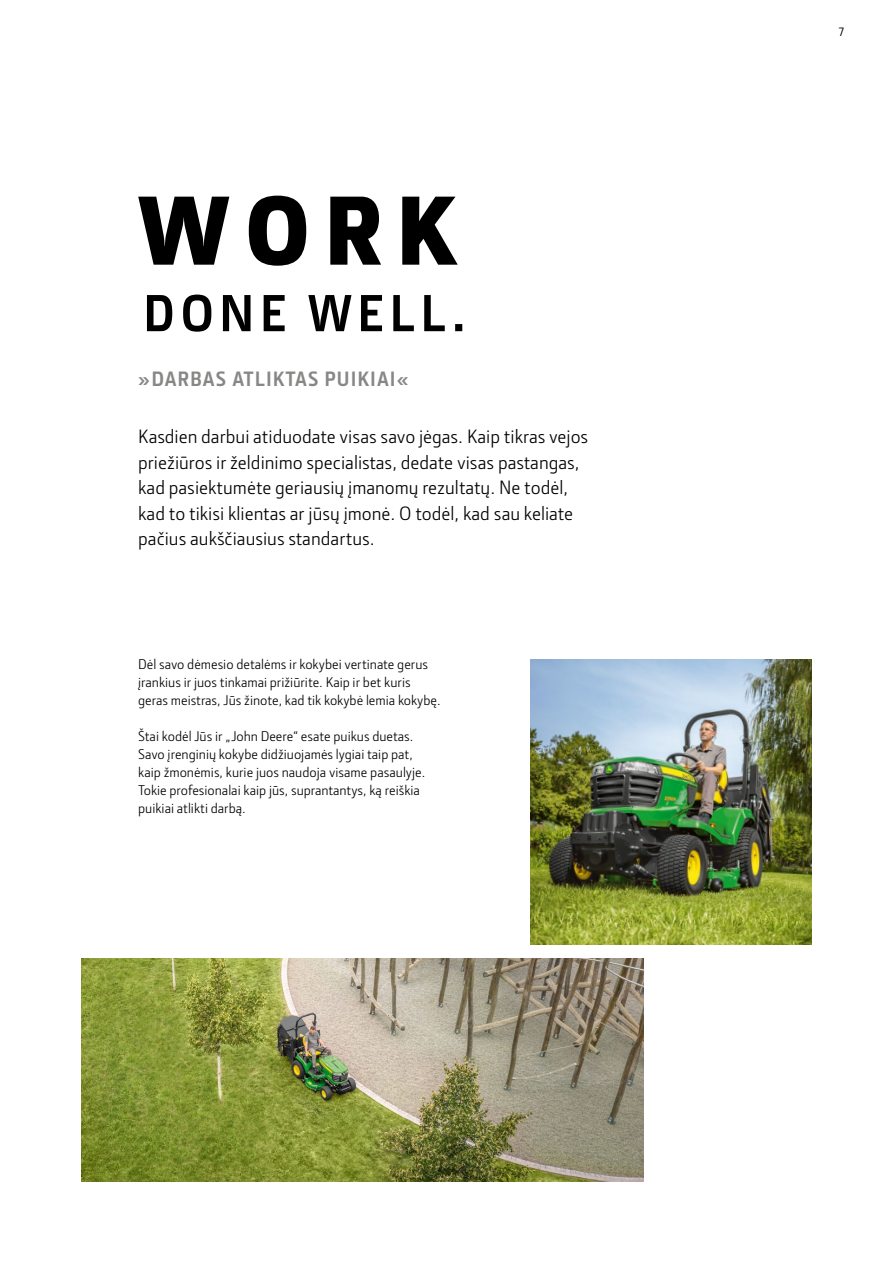
<style>
.page{position:relative;width:893px;height:1263px;background:#fff}
.page>*{position:absolute;margin:0;border:0;box-sizing:border-box;transform-origin:0 0}
._14_pt_JDSPro_Subtit{font:700 21px "JD Sans Pro";letter-spacing:.05em;color:#878786}
._13_pt_JDSPro_Introd{font:19.5px/25.5px "JD Sans Pro";color:#000}
._9_5_pt_JDSPro_Copy{font:14.25px/18px "JD Sans Pro";color:#000}
._8_pt_JDSPro_Pagenu{font:500 12px "JD Sans Pro";color:#000}
</style>
<div class="page">
<svg style="left:147px;top:295px;width:315px;height:37px"></svg>
<svg style="left:138px;top:196px;width:320px;height:70px"></svg>
<img style="left:530px;top:659px;width:282px;height:286px">
<img style="left:81px;top:958px;width:562px;height:224px">
<p class="_14_pt_JDSPro_Subtit" style="left:138px;top:365px;width:272px">»DARBAS ATLIKTAS PUIKIAI«</p>
<p class="_13_pt_JDSPro_Introd" style="left:138px;top:423px;width:452px">Kasdien darbui atiduodate visas savo jėgas. Kaip tikras vejos priežiūros ir želdinimo specialistas, dedate visas pastangas, kad pasiektumėte geriausių įmanomų rezultatų. Ne todėl, kad to tikisi klientas ar jūsų įmonė. O todėl, kad sau keliate pačius aukščiausius standartus.</p>
<p class="_9_5_pt_JDSPro_Copy" style="left:138px;top:655px;width:304px">Dėl savo dėmesio detalėms ir kokybei vertinate gerus įrankius ir juos tinkamai prižiūrite. Kaip ir bet kuris geras meistras, Jūs žinote, kad tik kokybė lemia kokybę.</p>
<p class="_9_5_pt_JDSPro_Copy" style="left:138px;top:727px;width:289px">Štai kodėl Jūs ir „John Deere“ esate puikus duetas.<br>Savo įrenginių kokybe didžiuojamės lygiai taip pat, kaip žmonėmis, kurie juos naudoja visame pasaulyje.<br>Tokie profesionalai kaip jūs, suprantantys, ką reiškia puikiai atlikti darbą.</p>
<p class="_8_pt_JDSPro_Pagenu" style="left:839px;top:23px;width:7px">7</p>
</div>
